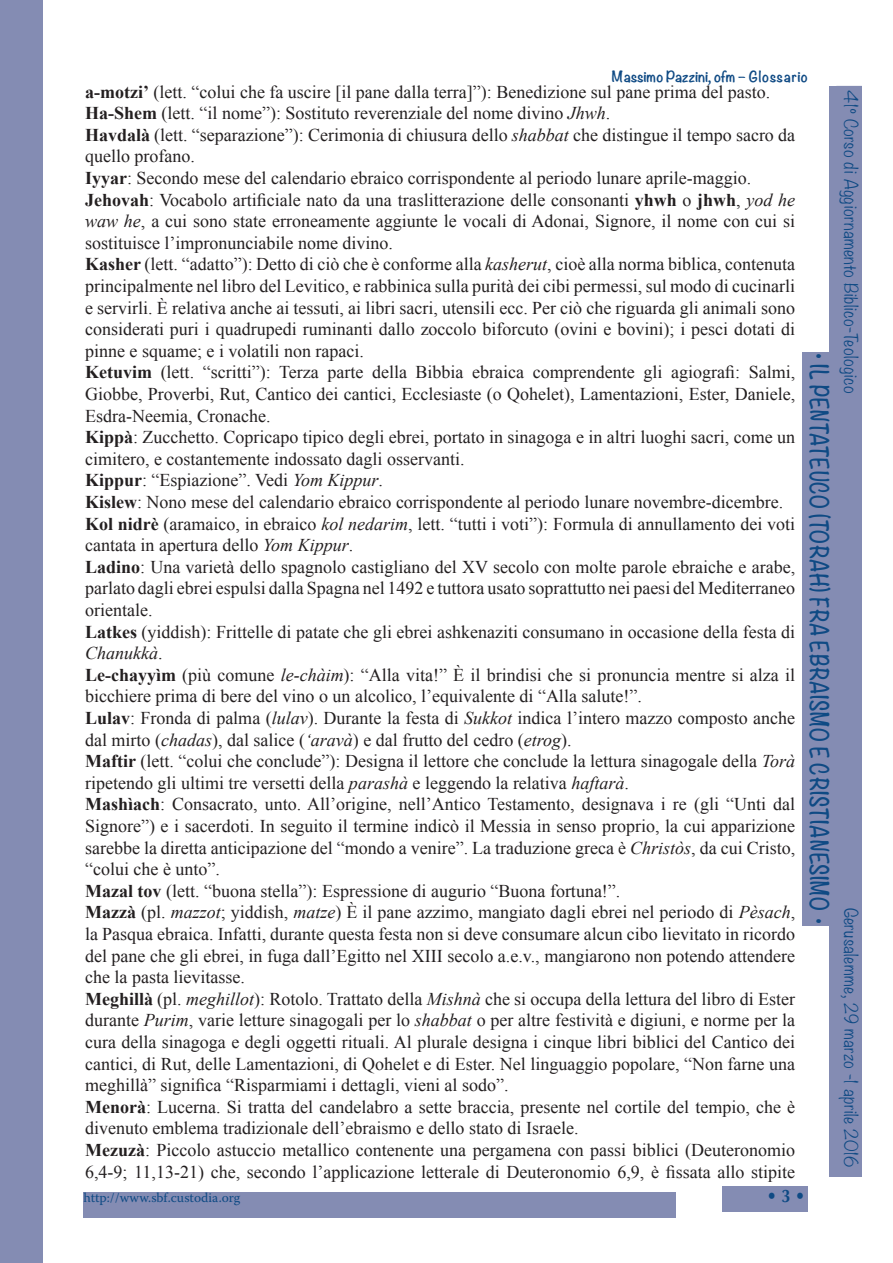
<style>
.page{position:relative;width:893px;height:1263px;background:#fff}
.page>*{position:absolute;margin:0;border:0;box-sizing:border-box;transform-origin:0 0}
.t1{font:700 22.5px "Noteworthy";letter-spacing:.025em;color:#0f4a84;scale:.8 1}
.t2{font:700 18.15px "Optima";color:#0f4a84;scale:.91 1}
.t3{font:18px/21.6px "Times New Roman";color:#231f20}
.t4{font:300 16.5px "Noteworthy";letter-spacing:.025em;color:#0f4a84}
.t5{font:700 13.5px "Noteworthy";letter-spacing:.01em;color:#0f4a84}
.t6{font:13.5px "Warnock Pro";color:#0f4a84}
.s1{font-weight:700}
.s2{font-style:italic}
</style>
<div class="page">
<div style="left:0;top:0;width:43px;height:1263px;background:#848cb3"></div>
<div style="left:83px;top:1192px;width:593px;height:25px;background:#848cb3"></div>
<div style="left:722px;top:1186px;width:85px;height:26px;background:#848cb3"></div>
<div style="left:830px;top:86px;width:32px;height:1090px;background:#848cb3"></div>
<div style="left:803px;top:352px;width:36px;height:573px;background:#848cb3"></div>
<p class="t5" style="left:612px;top:64px;width:198px">Massimo Pazzini, ofm – Glossario</p>
<p class="t3" style="left:85px;top:80px;width:687px"><span class="s1">a-motzi’</span> (lett. “colui che fa uscire [il pane dalla terra]”): Benedizione sul pane prima del pasto.</p>
<p class="t3" style="left:85px;top:102px;width:527px"><span class="s1">Ha-Shem</span> (lett. “il nome”): Sostituto reverenziale del nome divino <span class="s2">Jhwh</span>.</p>
<p class="t3" style="left:85px;top:124px;width:712px"><span class="s1">Havdalà</span> (lett. “separazione”): Cerimonia di chiusura dello <span class="s2">shabbat</span> che distingue il tempo sacro da quello profano.</p>
<p class="t3" style="left:85px;top:167px;width:668px"><span class="s1">Iyyar</span>: Secondo mese del calendario ebraico corrispondente al periodo lunare aprile-maggio.</p>
<p class="t3" style="left:85px;top:188px;width:712px;text-align:justify"><span class="s1">Jehovah</span>: Vocabolo artificiale nato da una traslitterazione delle consonanti <span class="s1">yhwh</span> o <span class="s1">jhwh</span>, <span class="s2">yod he waw he</span>, a cui sono state erroneamente aggiunte le vocali di Adonai, Signore, il nome con cui si sostituisce l’impronunciabile nome divino.</p>
<p class="t3" style="left:85px;top:253px;width:712px;text-align:justify"><span class="s1">Kasher</span> (lett. “adatto”): Detto di ciò che è conforme alla <span class="s2">kasherut</span>, cioè alla norma biblica, contenuta principalmente nel libro del Levitico, e rabbinica sulla purità dei cibi permessi, sul modo di cucinarli e servirli. È relativa anche ai tessuti, ai libri sacri, utensili ecc. Per ciò che riguarda gli animali sono considerati puri i quadrupedi ruminanti dallo zoccolo biforcuto (ovini e bovini); i pesci dotati di pinne e squame; e i volatili non rapaci.</p>
<p class="t3" style="left:85px;top:361px;width:712px;text-align:justify"><span class="s1">Ketuvim</span> (lett. “scritti”): Terza parte della Bibbia ebraica comprendente gli agiografi: Salmi, Giobbe, Proverbi, Rut, Cantico dei cantici, Ecclesiaste (o Qohelet), Lamentazioni, Ester, Daniele, Esdra-Neemia, Cronache.</p>
<p class="t3" style="left:85px;top:426px;width:712px"><span class="s1">Kippà</span>: Zucchetto. Copricapo tipico degli ebrei, portato in sinagoga e in altri luoghi sacri, come un cimitero, e costantemente indossato dagli osservanti.</p>
<p class="t3" style="left:85px;top:469px;width:300px"><span class="s1">Kippur</span>: “Espiazione”. Vedi <span class="s2">Yom Kippur</span>.</p>
<p class="t3" style="left:85px;top:491px;width:700px"><span class="s1">Kislew</span>: Nono mese del calendario ebraico corrispondente al periodo lunare novembre-dicembre.</p>
<p class="t3" style="left:85px;top:512px;width:712px"><span class="s1">Kol nidrè</span> (aramaico, in ebraico <span class="s2">kol nedarim</span>, lett. “tutti i voti”): Formula di annullamento dei voti cantata in apertura dello <span class="s2">Yom Kippur</span>.</p>
<p class="t3" style="left:85px;top:556px;width:712px;text-align:justify"><span class="s1">Ladino</span>: Una varietà dello spagnolo castigliano del XV secolo con molte parole ebraiche e arabe, parlato dagli ebrei espulsi dalla Spagna nel 1492 e tuttora usato soprattutto nei paesi del Mediterraneo orientale.</p>
<p class="t3" style="left:85px;top:620px;width:712px"><span class="s1">Latkes</span> (yiddish): Frittelle di patate che gli ebrei ashkenaziti consumano in occasione della festa di<br><span class="s2">Chanukkà</span>.</p>
<p class="t3" style="left:85px;top:664px;width:712px"><span class="s1">Le-chayyìm</span> (più comune <span class="s2">le-chàim</span>): “Alla vita!” È il brindisi che si pronuncia mentre si alza il bicchiere prima di bere del vino o un alcolico, l’equivalente di “Alla salute!”.</p>
<p class="t3" style="left:85px;top:707px;width:712px"><span class="s1">Lulav</span>: Fronda di palma (<span class="s2">lulav</span>). Durante la festa di <span class="s2">Sukkot</span> indica l’intero mazzo composto anche dal mirto (<span class="s2">chadas</span>), dal salice (<span class="s2">‘aravà</span>) e dal frutto del cedro (<span class="s2">etrog</span>).</p>
<p class="t3" style="left:85px;top:750px;width:712px"><span class="s1">Maftir</span> (lett. “colui che conclude”): Designa il lettore che conclude la lettura sinagogale della <span class="s2">Torà </span>ripetendo gli ultimi tre versetti della <span class="s2">parashà</span> e leggendo la relativa <span class="s2">haftarà</span>.</p>
<p class="t3" style="left:85px;top:793px;width:712px;text-align:justify"><span class="s1">Mashìach</span>: Consacrato, unto. All’origine, nell’Antico Testamento, designava i re (gli “Unti dal Signore”) e i sacerdoti. In seguito il termine indicò il Messia in senso proprio, la cui apparizione sarebbe la diretta anticipazione del “mondo a venire”. La traduzione greca è <span class="s2">Christòs</span>, da cui Cristo, “colui che è unto”.</p>
<p class="t3" style="left:85px;top:880px;width:537px"><span class="s1">Mazal tov</span> (lett. “buona stella”): Espressione di augurio “Buona fortuna!”.</p>
<p class="t3" style="left:85px;top:901px;width:712px;text-align:justify"><span class="s1">Mazzà</span> (pl. <span class="s2">mazzot</span>; yiddish, <span class="s2">matze</span>) È il pane azzimo, mangiato dagli ebrei nel periodo di <span class="s2">Pèsach</span>, la Pasqua ebraica. Infatti, durante questa festa non si deve consumare alcun cibo lievitato in ricordo del pane che gli ebrei, in fuga dall’Egitto nel XIII secolo a.e.v., mangiarono non potendo attendere che la pasta lievitasse.</p>
<p class="t3" style="left:85px;top:988px;width:712px;text-align:justify"><span class="s1">Meghillà</span> (pl. <span class="s2">meghillot</span>): Rotolo. Trattato della <span class="s2">Mishnà</span> che si occupa della lettura del libro di Ester durante <span class="s2">Purim</span>, varie letture sinagogali per lo <span class="s2">shabbat</span> o per altre festività e digiuni, e norme per la cura della sinagoga e degli oggetti rituali. Al plurale designa i cinque libri biblici del Cantico dei cantici, di Rut, delle Lamentazioni, di Qohelet e di Ester. Nel linguaggio popolare, “Non farne una meghillà” significa “Risparmiami i dettagli, vieni al sodo”.</p>
<p class="t3" style="left:85px;top:1096px;width:712px"><span class="s1">Menorà</span>: Lucerna. Si tratta del candelabro a sette braccia, presente nel cortile del tempio, che è divenuto emblema tradizionale dell’ebraismo e dello stato di Israele.</p>
<p class="t3" style="left:85px;top:1139px;width:712px"><span class="s1">Mezuzà</span>: Piccolo astuccio metallico contenente una pergamena con passi biblici (Deuteronomio<br>6,4-9; 11,13-21) che, secondo l’applicazione letterale di Deuteronomio 6,9, è fissata allo stipite</p>
<p class="t4" style="left:865px;top:90px;width:305px;rotate:90deg">41º Corso di Aggiornamento Biblico-Teologico</p>
<p class="t1" style="left:839px;top:353px;width:715px;rotate:90deg">• IL PENTATEUCO (TORAH) FRA EBRAISMO E CRISTIANESIMO •</p>
<p class="t4" style="left:865px;top:908px;width:261px;rotate:90deg">Gerusalemme, 29 marzo -1 aprile 2016</p>
<p class="t6" style="left:83px;top:1189px;width:158px">http://www.sbf.custodia.org</p>
<p class="t2" style="left:767px;top:1185px;width:44px">• 3 •</p>
</div>
